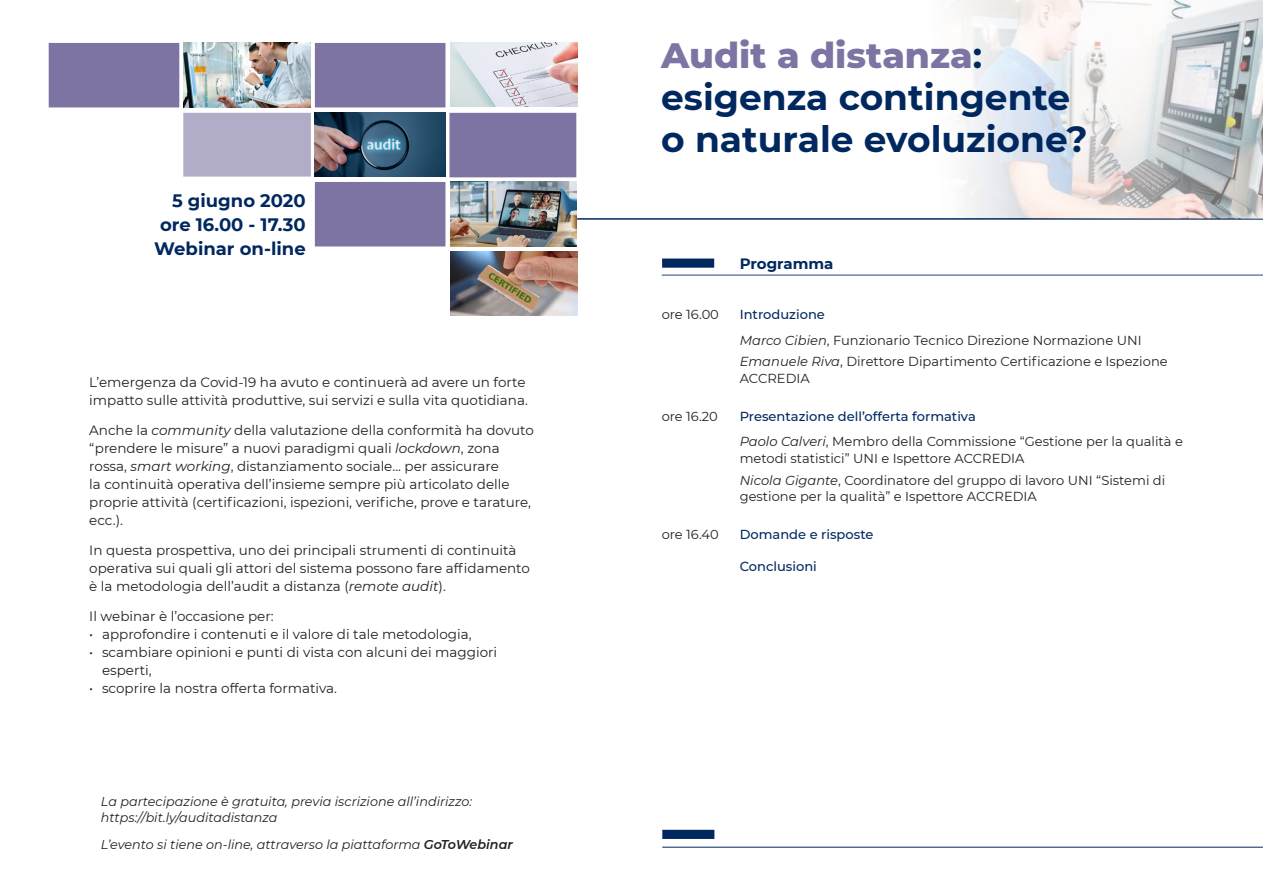
<style>
.page{position:relative;width:1263px;height:893px;background:#fff}
.page>*{position:absolute;margin:0;border:0;box-sizing:border-box;transform-origin:0 0}
.t1{font:700 36px "Montserrat";color:#00285f}
.t2{font:800 36px "Montserrat";color:#7d74a3}
.t3{font:700 18px "Montserrat";color:#00285f}
.t4{font:700 15px "Montserrat";color:#00285f}
.Normale{font:13.5px/18px "Montserrat";color:#231f20}
.t5{font:13.05px "Montserrat";color:#231f20}
.t6{font:500 13.05px "Montserrat";color:#00285f}
.Normale-2{font:italic 12.75px "Montserrat";color:#231f20}
.s1{font-style:italic}
.s2{font-weight:600}
.s3{font-weight:700;color:#00285f}
</style>
<div class="page">
<hr style="left:577px;top:218px;width:686px;height:2px;background:#00285f">
<img style="left:956px;top:0;width:307px;height:218px">
<hr style="left:662px;top:275px;width:601px;height:1px;background:#253f8e">
<div style="left:662px;top:259px;width:52px;height:9px;background:#00285f;border:2px solid #00285f"></div>
<hr style="left:662px;top:847px;width:601px;height:1px;background:#00285f">
<div style="left:662px;top:830px;width:52px;height:9px;background:#00285f;border:2px solid #00285f"></div>
<div style="left:183px;top:113px;width:128px;height:64px;background:#b1acc8;border:2px solid #b1acc8"></div>
<div style="left:49px;top:43px;width:130px;height:64px;background:#7d74a3"></div>
<div style="left:315px;top:182px;width:130px;height:64px;background:#7d74a3"></div>
<div style="left:449px;top:113px;width:127px;height:64px;background:#7d74a3"></div>
<div style="left:315px;top:43px;width:130px;height:64px;background:#7d74a3"></div>
<img style="left:450px;top:182px;width:126px;height:64px">
<img style="left:450px;top:251px;width:127px;height:65px">
<img style="left:183px;top:43px;width:127px;height:64px">
<img style="left:450px;top:43px;width:127px;height:64px">
<img style="left:315px;top:112px;width:130px;height:65px">
<p class="t3" style="left:172px;top:188px;width:135px">5 giugno 2020</p>
<p class="t3" style="left:160px;top:212px;width:147px">ore 16.00 - 17.30</p>
<p class="t3" style="left:154px;top:236px;width:153px">Webinar on-line</p>
<p class="Normale" style="left:89px;top:373px;width:440px">L’emergenza da Covid-19 ha avuto e continuerà ad avere un forte impatto sulle attività produttive, sui servizi e sulla vita quotidiana.</p>
<p class="Normale" style="left:89px;top:421px;width:446px">Anche la <span class="s1">community</span> della valutazione della conformità ha dovuto “prendere le misure” a nuovi paradigmi quali <span class="s1">lockdown</span>, zona rossa, <span class="s1">smart working</span>, distanziamento sociale... per assicurare<br>la continuità operativa dell’insieme sempre più articolato delle proprie attività (certificazioni, ispezioni, verifiche, prove e tarature, ecc.).</p>
<p class="Normale" style="left:89px;top:541px;width:442px">In questa prospettiva, uno dei principali strumenti di continuità operativa sui quali gli attori del sistema possono fare affidamento è la metodologia dell’audit a distanza (<span class="s1">remote audit</span>).</p>
<p class="Normale" style="left:89px;top:607px;width:186px">Il webinar è l’occasione per:</p>
<p class="Normale" style="left:89px;top:625px;width:384px">• approfondire i contenuti e il valore di tale metodologia,</p>
<p class="Normale" style="left:102px;top:643px;width:397px;text-indent:-13px">• scambiare opinioni e punti di vista con alcuni dei maggiori esperti,</p>
<p class="Normale" style="left:89px;top:679px;width:249px">• scoprire la nostra offerta formativa.</p>
<p class="Normale-2" style="left:101px;top:792px;width:373px">La partecipazione è gratuita, previa iscrizione all’indirizzo:</p>
<p class="Normale-2" style="left:101px;top:809px;width:178px">https://bit.ly/auditadistanza</p>
<p class="Normale-2" style="left:101px;top:836px;width:413px">L’evento si tiene on-line, attraverso la piattaforma <span class="s2">GoToWebinar</span></p>
<p class="t2" style="left:661px;top:29px;width:322px">Audit a distanza<span class="s3">:</span></p>
<p class="t1" style="left:661px;top:71px;width:411px">esigenza contingente</p>
<p class="t1" style="left:661px;top:113px;width:428px">o naturale evoluzione?</p>
<p class="t4" style="left:740px;top:253px;width:95px">Programma</p>
<p class="t5" style="left:662px;top:305px;width:59px">ore 16.00</p>
<p class="t6" style="left:740px;top:305px;width:87px">Introduzione</p>
<p class="t5" style="left:740px;top:331px;width:403px"><span class="s1">Marco Cibien</span>, Funzionario Tecnico Direzione Normazione UNI</p>
<p class="t5" style="left:740px;top:352px;width:429px"><span class="s1">Emanuele Riva</span>, Direttore Dipartimento Certificazione e Ispezione</p>
<p class="t5" style="left:740px;top:369px;width:72px">ACCREDIA</p>
<p class="t5" style="left:662px;top:407px;width:58px">ore 16.20</p>
<p class="t6" style="left:740px;top:407px;width:238px">Presentazione dell’offerta formativa</p>
<p class="t5" style="left:740px;top:433px;width:445px"><span class="s1">Paolo Calveri</span>, Membro della Commissione “Gestione per la qualità e</p>
<p class="t5" style="left:740px;top:450px;width:286px">metodi statistici” UNI e Ispettore ACCREDIA</p>
<p class="t5" style="left:740px;top:471px;width:427px"><span class="s1">Nicola Gigante</span>, Coordinatore del gruppo di lavoro UNI “Sistemi di</p>
<p class="t5" style="left:740px;top:488px;width:299px">gestione per la qualità” e Ispettore ACCREDIA</p>
<p class="t5" style="left:662px;top:525px;width:59px">ore 16.40</p>
<p class="t6" style="left:740px;top:525px;width:135px">Domande e risposte</p>
<p class="t6" style="left:740px;top:557px;width:79px">Conclusioni</p>
</div>
